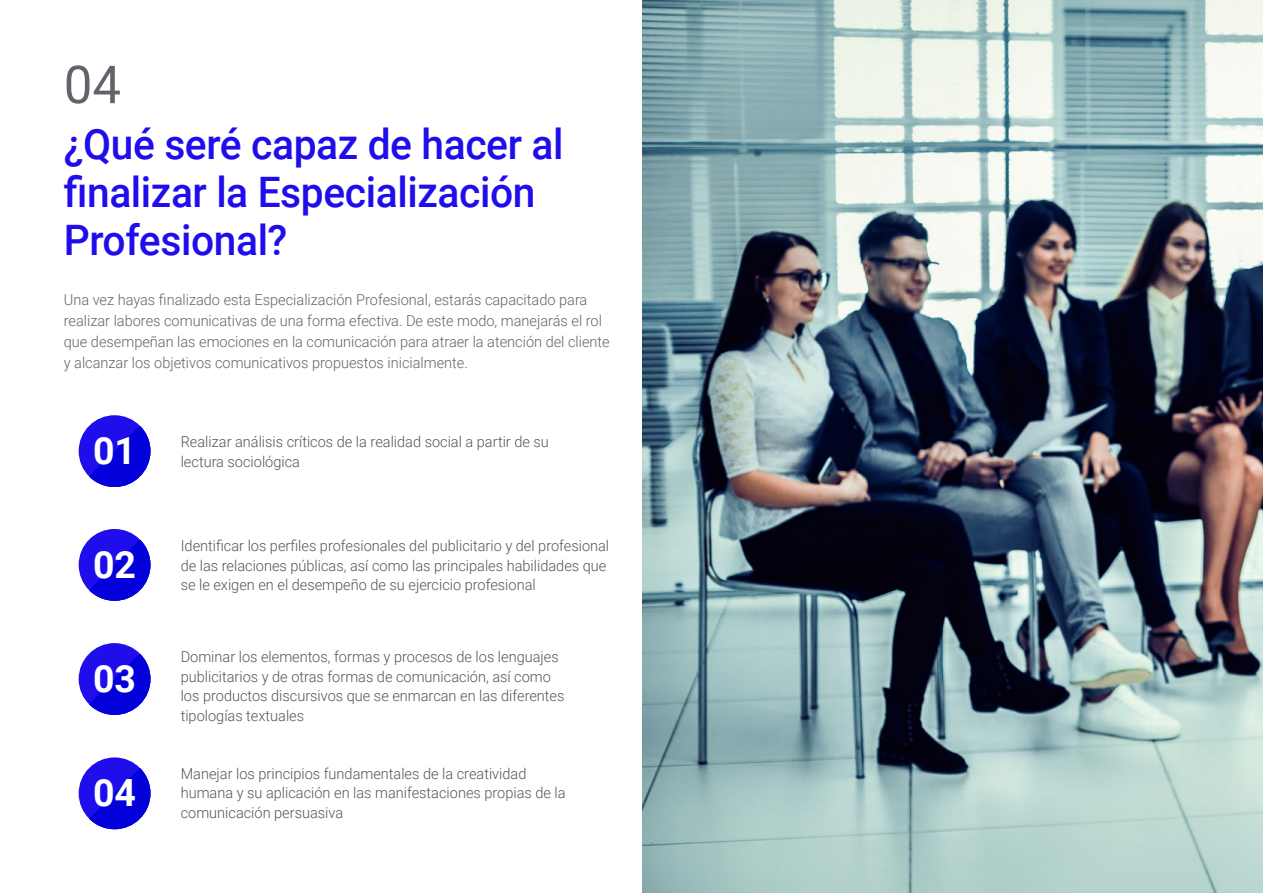
<style>
.page{position:relative;width:1263px;height:893px;background:#fff}
.page>*{position:absolute;margin:0;border:0;box-sizing:border-box;transform-origin:0 0}
.t1{font:52.5px "Roboto";color:#61646a}
.t2{font:500 42px/48px "Roboto";letter-spacing:-.01em;color:#1f0dec}
.t3{font:700 37.5px "Roboto";color:#fff}
.t4{font:300 15px/19.5px "Roboto";color:#52555b}
.t5{font:300 15px/21px "Roboto";color:#61646a}
</style>
<div class="page">
<div style="left:79px;top:529px;width:71px;height:72px;background:#1f0dec;border-radius:50%"></div>
<svg style="left:89px;top:539px;width:61px;height:62px"></svg>
<div style="left:79px;top:757px;width:71px;height:72px;background:#1f0dec;border-radius:50%"></div>
<svg style="left:89px;top:768px;width:61px;height:61px"></svg>
<div style="left:79px;top:643px;width:71px;height:72px;background:#1f0dec;border-radius:50%"></div>
<svg style="left:89px;top:654px;width:61px;height:61px"></svg>
<div style="left:79px;top:415px;width:71px;height:72px;background:#1f0dec;border-radius:50%"></div>
<svg style="left:89px;top:426px;width:61px;height:61px"></svg>
<img style="left:642px;top:0;width:621px;height:893px">
<h1 class="t1" style="left:64px;top:48px;width:59px">04</h1>
<h2 class="t2" style="left:64px;top:119px;width:501px">¿Qué seré capaz de hacer al finalizar la Especialización<br>Profesional?</h2>
<p class="t5" style="left:64px;top:288px;width:547px">Una vez hayas finalizado esta Especialización Profesional, estarás capacitado para realizar labores comunicativas de una forma efectiva. De este modo, manejarás el rol que desempeñan las emociones en la comunicación para atraer la atención del cliente y alcanzar los objetivos comunicativos propuestos inicialmente.</p>
<h3 class="t3" style="left:93px;top:424px;width:45px">01</h3>
<p class="t4" style="left:181px;top:431px;width:370px">Realizar análisis críticos de la realidad social a partir de su</p>
<p class="t4" style="left:181px;top:451px;width:121px">lectura sociológica</p>
<h3 class="t3" style="left:93px;top:538px;width:45px">02</h3>
<p class="t4" style="left:181px;top:535px;width:430px">Identificar los perfiles profesionales del publicitario y del profesional de las relaciones públicas, así como las principales habilidades que se le exigen en el desempeño de su ejercicio profesional</p>
<h3 class="t3" style="left:93px;top:652px;width:45px">03</h3>
<p class="t4" style="left:181px;top:646px;width:385px">Dominar los elementos, formas y procesos de los lenguajes publicitarios y de otras formas de comunicación, así como los productos discursivos que se enmarcan en las diferentes tipologías textuales</p>
<h3 class="t3" style="left:93px;top:766px;width:45px">04</h3>
<p class="t4" style="left:181px;top:763px;width:386px">Manejar los principios fundamentales de la creatividad humana y su aplicación en las manifestaciones propias de la comunicación persuasiva</p>
</div>
